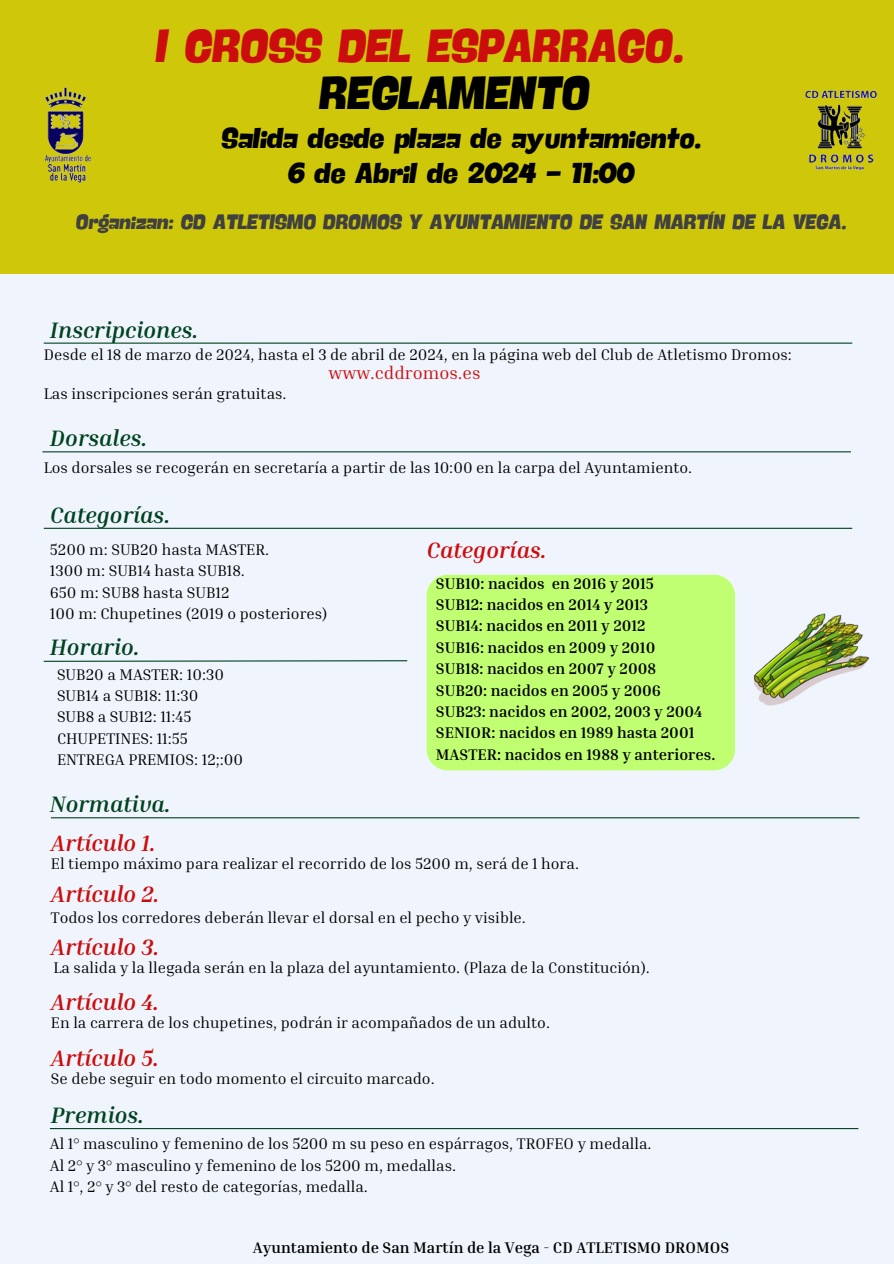
<style>
.page{position:relative;width:894px;height:1264px;background:#fff}
.page>*{position:absolute;margin:0;border:0;box-sizing:border-box;transform-origin:0 0}
.t1{font:italic 46.8px "Negrita Pro";color:#cc0d0d}
.t2{font:italic 46.8px "Negrita Pro";color:#000}
.t3{font:italic 28.95px "Negrita Pro";color:#000}
.t4{font:italic 700 22.8px "Inria Serif";color:#cc0d0d}
.t5{font:italic 700 22.8px "Inria Serif";color:#014220}
.t6{font:italic 21px "Negrita Pro";color:#404040}
.t7{font:18px "Inria Serif";color:#cc0d0d}
.t8{font:15.75px "Inria Serif";color:#000}
.t9{font:700 15.75px/21.3px "Inria Serif";color:#000}
</style>
<div class="page">
<div style="left:0;top:0;width:893px;height:1263px;background:#f0f5fd"></div>
<div style="left:0;top:0;width:893px;height:274px;background:#cfc80a"></div>
<hr style="left:44px;top:342px;width:808px;height:2px;background:#014220">
<hr style="left:44px;top:527px;width:808px;height:2px;background:#014220">
<hr style="left:51px;top:817px;width:808px;height:1px;background:#014220">
<hr style="left:42px;top:451px;width:808px;height:1px;background:#014220">
<div style="left:426px;top:574px;width:308px;height:196px;background:#c1ff72"></div>
<svg style="left:43px;top:660px;width:365px;height:2px"></svg>
<hr style="left:50px;top:1127px;width:808px;height:2px;background:#014220">
<img style="left:44px;top:87px;width:48px;height:96px">
<img style="left:804px;top:90px;width:73px;height:80px">
<img style="left:753px;top:613px;width:117px;height:93px">
<h2 class="t1" style="left:156px;top:27px;width:528px">I CROSS DEL ESPARRAGO.</h2>
<h5 class="t2" style="left:320px;top:74px;width:271px">REGLAMENTO</h5>
<p class="t3" style="left:222px;top:126px;width:480px">Salida desde plaza de ayuntamiento.</p>
<h3 class="t3" style="left:288px;top:161px;width:348px">6 de Abril de 2024 - 11:00</h3>
<p class="t6" style="left:76px;top:213px;width:771px">Organizan: CD ATLETISMO DROMOS Y AYUNTAMIENTO DE SAN MARTÍN DE LA VEGA.</p>
<h3 class="t5" style="left:50px;top:315px;width:150px">Inscripciones.</h3>
<p class="t8" style="left:44px;top:344px;width:749px">Desde el 18 de marzo de 2024, hasta el 3 de abril de 2024, en la página web del Club de Atletismo Dromos:</p>
<h3 class="t8" style="left:44px;top:383px;width:244px">Las inscripciones serán gratuitas.</h3>
<h3 class="t5" style="left:50px;top:424px;width:99px">Dorsales.</h3>
<h3 class="t7" style="left:328px;top:361px;width:154px">www.cddromos.es</h3>
<p class="t8" style="left:44px;top:457px;width:650px">Los dorsales se recogerán en secretaría a partir de las 10:00 en la carpa del Ayuntamiento.</p>
<h4 class="t5" style="left:50px;top:501px;width:122px">Categorías.</h4>
<p class="t8" style="left:50px;top:539px;width:221px">5200 m: SUB20 hasta MASTER.</p>
<p class="t8" style="left:50px;top:560px;width:196px">1300 m: SUB14 hasta SUB18.</p>
<p class="t8" style="left:50px;top:582px;width:181px">650 m: SUB8 hasta SUB12</p>
<p class="t8" style="left:50px;top:603px;width:279px">100 m: Chupetines (2019 o posteriores)</p>
<h3 class="t5" style="left:50px;top:632px;width:91px">Horario.</h3>
<h3 class="t8" style="left:57px;top:664px;width:168px">SUB20 a MASTER: 10:30</h3>
<p class="t8" style="left:57px;top:685px;width:143px">SUB14 a SUB18: 11:30</p>
<h3 class="t8" style="left:57px;top:707px;width:136px">SUB8 a SUB12: 11:45</h3>
<p class="t8" style="left:57px;top:728px;width:132px">CHUPETINES: 11:55</p>
<h3 class="t8" style="left:57px;top:750px;width:188px">ENTREGA PREMIOS: 12;:00</h3>
<p class="t5" style="left:50px;top:789px;width:122px">Normativa.</p>
<p class="t4" style="left:51px;top:828px;width:106px">Artículo 1.</p>
<p class="t4" style="left:426px;top:536px;width:122px">Categorías.</p>
<h6 class="t9" style="left:435px;top:572px;width:281px">SUB10: nacidos en 2016 y 2015<br>SUB12: nacidos en 2014 y 2013<br>SUB14: nacidos en 2011 y 2012<br>SUB16: nacidos en 2009 y 2010<br>SUB18: nacidos en 2007 y 2008<br>SUB20: nacidos en 2005 y 2006<br>SUB23: nacidos en 2002, 2003 y 2004<br>SENIOR: nacidos en 1989 hasta 2001<br>MASTER: nacidos en 1988 y anteriores.</h6>
<h3 class="t8" style="left:51px;top:853px;width:529px">El tiempo máximo para realizar el recorrido de los 5200 m, será de 1 hora.</h3>
<h3 class="t4" style="left:51px;top:879px;width:110px">Artículo 2.</h3>
<p class="t4" style="left:51px;top:932px;width:110px">Artículo 3.</p>
<p class="t4" style="left:51px;top:987px;width:109px">Artículo 4.</p>
<p class="t4" style="left:51px;top:1043px;width:109px">Artículo 5.</p>
<h6 class="t8" style="left:51px;top:1068px;width:385px">Se debe seguir en todo momento el circuito marcado.</h6>
<p class="t8" style="left:51px;top:907px;width:476px">Todos los corredores deberán llevar el dorsal en el pecho y visible.</p>
<p class="t8" style="left:53px;top:957px;width:598px">La salida y la llegada serán en la plaza del ayuntamiento. (Plaza de la Constitución).</p>
<p class="t8" style="left:51px;top:1012px;width:500px">En la carrera de los chupetines, podrán ir acompañados de un adulto.</p>
<h1 class="t5" style="left:51px;top:1100px;width:94px">Premios.</h1>
<p class="t8" style="left:50px;top:1134px;width:603px">Al 1° masculino y femenino de los 5200 m su peso en espárragos, TROFEO y medalla.</p>
<h3 class="t8" style="left:50px;top:1155px;width:407px">Al 2° y 3° masculino y femenino de los 5200 m, medallas.</h3>
<p class="t8" style="left:50px;top:1176px;width:319px">Al 1°, 2° y 3° del resto de categorías, medalla.</p>
<p class="t9" style="left:253px;top:1236px;width:477px">Ayuntamiento de San Martín de la Vega - CD ATLETISMO DROMOS</p>
</div>
